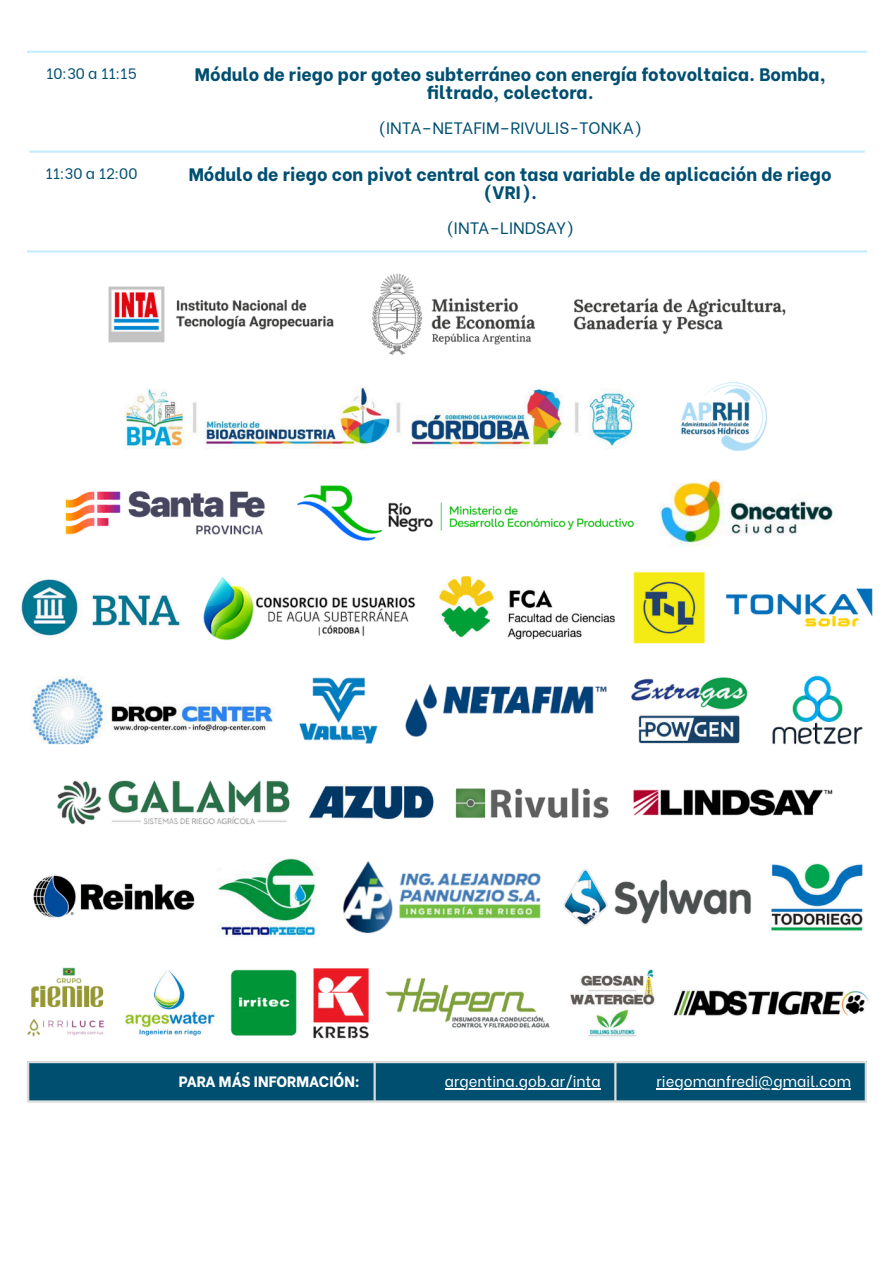
<style>
.page{position:relative;width:894px;height:1263px;background:#fff}
.page>*{position:absolute;margin:0;border:0;box-sizing:border-box;transform-origin:0 0}
.t1{font:800 18px/18px "Be Vietnam";color:#014f70;text-align:center}
.t2{font:16.5px "Be Vietnam";color:#014f70}
.t3{font:15px "Be Vietnam";color:#fff}
.t4{font:15px "Be Vietnam";color:#014f70}
.t5{font:800 15px "Be Vietnam";color:#fff}
</style>
<div class="page">
<svg style="left:29px;top:150px;width:835px;height:1px"></svg>
<hr style="left:153px;top:53px;width:3px;height:197px;background:#fff">
<hr style="left:27px;top:51px;width:839px;height:2px;background:#c7eeff">
<hr style="left:29px;top:151px;width:835px;height:2px;background:#c7eeff">
<hr style="left:27px;top:250px;width:839px;height:3px;background:#c7eeff">
<img style="left:21px;top:274px;width:852px;height:765px">
<div style="left:29px;top:1063px;width:835px;height:37px;background:#014f70"></div>
<hr style="left:445px;top:1088px;width:155px;height:1px;background:#fff">
<hr style="left:656px;top:1088px;width:194px;height:1px;background:#fff">
<hr style="left:27px;top:1063px;width:2px;height:37px;background:#dbdbdb">
<hr style="left:373px;top:1063px;width:2px;height:37px;background:#dbdbdb">
<hr style="left:614px;top:1063px;width:2px;height:37px;background:#dbdbdb">
<hr style="left:864px;top:1063px;width:2px;height:37px;background:#dbdbdb">
<hr style="left:27px;top:1061px;width:839px;height:2px;background:#dbdbdb">
<hr style="left:27px;top:1100px;width:839px;height:2px;background:#dbdbdb">
<p class="t4" style="left:46px;top:61px;width:92px">10:30 a 11:15</p>
<h1 class="t1" style="left:195px;top:64px;width:632px">Módulo de riego por goteo subterráneo con energía fotovoltaica. Bomba, filtrado, colectora.</h1>
<p class="t2" style="left:378px;top:114px;width:265px">(INTA–NETAFIM–RIVULIS-TONKA)</p>
<p class="t4" style="left:45px;top:161px;width:93px">11:30 a 12:00</p>
<h1 class="t1" style="left:189px;top:163px;width:644px">Módulo de riego con pivot central con tasa variable de aplicación de riego (VRI).</h1>
<p class="t2" style="left:446px;top:214px;width:129px">(INTA–LINDSAY)</p>
<p class="t5" style="left:179px;top:1069px;width:183px">PARA MÁS INFORMACIÓN:</p>
<p class="t3" style="left:445px;top:1069px;width:157px">argentina.gob.ar/inta</p>
<p class="t3" style="left:656px;top:1069px;width:196px">riegomanfredi@gmail.com</p>
</div>
